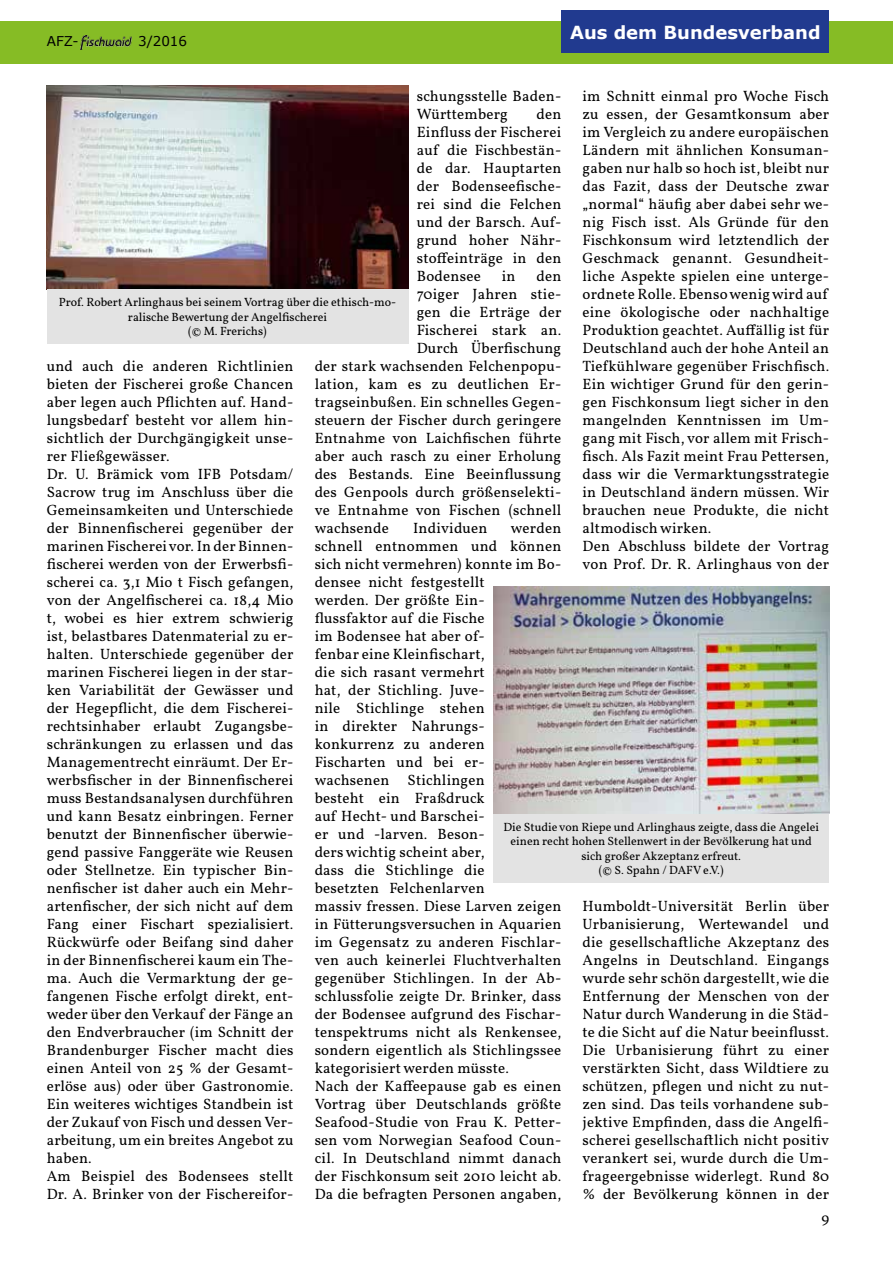
<style>
.page{position:relative;width:893px;height:1263px;background:#fff}
.page>*{position:absolute;margin:0;border:0;box-sizing:border-box;transform-origin:0 0}
.t1{font:700 18px "Verdana";color:#fff}
.t2{font:15px/18px "Vollkorn";letter-spacing:.015em;color:#000}
.t3{font:13.5px "Verdana";color:#000}
.t4{font:12px/14.4px "Vollkorn";color:#000;text-align:center}
</style>
<div class="page">
<div style="left:0;top:21px;width:893px;height:43px;background:#86bc25"></div>
<img style="left:81px;top:36px;width:51px;height:13px">
<img style="left:47px;top:85px;width:361px;height:204px">
<img style="left:493px;top:586px;width:336px;height:228px">
<div style="left:562px;top:11px;width:267px;height:42px;background:#213a8f"></div>
<div style="left:493px;top:814px;width:336px;height:69px;background:#e3e3e3"></div>
<div style="left:47px;top:289px;width:361px;height:55px;background:#e3e3e3"></div>
<p class="t3" style="left:47px;top:32px;width:33px">AFZ-</p>
<p class="t3" style="left:138px;top:32px;width:51px">3/2016</p>
<p class="t1" style="left:570px;top:19px;width:252px">Aus dem Bundesverband</p>
<p class="t2" style="left:417px;top:87px;width:146px">schungsstelle Baden-<br>Württemberg</p>
<p class="t2" style="left:583px;top:87px;width:248px">im Schnitt einmal pro Woche Fisch zu essen, der Gesamtkonsum aber im Vergleich zu andere europäischen Ländern mit ähnlichen Konsuman&shy;gaben nur halb so hoch ist, bleibt nur das Fazit, dass der Deutsche zwar „normal“ häufig aber dabei sehr we&shy;nig Fisch isst. Als Gründe für den Fischkonsum wird letztendlich der Geschmack genannt. Gesundheit&shy;liche Aspekte spielen eine unterge&shy;ordnete Rolle. Ebenso wenig wird auf eine ökologische oder nachhaltige Produktion geachtet. Auffällig ist für Deutschland auch der hohe Anteil an Tiefkühlware gegenüber Frischfisch.<br>Ein wichtiger Grund für den gerin&shy;gen Fischkonsum liegt sicher in den mangelnden Kenntnissen im Um&shy;gang mit Fisch, vor allem mit Frisch&shy;fisch. Als Fazit meint Frau Pettersen, dass wir die Vermarktungsstrategie in Deutschland ändern müssen. Wir brauchen neue Produkte, die nicht altmodisch wirken.<br>Den Abschluss bildete der Vortrag von Prof. Dr. R. Arlinghaus von der</p>
<p class="t2" style="left:417px;top:105px;width:146px;text-align:justify;text-indent:120px">den Einfluss der Fischerei auf die Fischbestän&shy;de dar. Hauptarten der Bodenseefische&shy;rei sind die Felchen und der Barsch. Auf&shy;grund hoher Nähr&shy;stoffeinträge in den Bodensee</p>
<p class="t2" style="left:502px;top:267px;width:15px">in</p>
<p class="t2" style="left:536px;top:267px;width:26px">den</p>
<p class="t2" style="left:417px;top:285px;width:146px">70iger Jahren stie-</p>
<p class="t2" style="left:417px;top:303px;width:146px">gen die Erträge der</p>
<p class="t2" style="left:417px;top:321px;width:146px">Fischerei stark an.</p>
<p class="t2" style="left:417px;top:339px;width:146px">Durch Überfischung</p>
<p class="t2" style="left:315px;top:357px;width:248px">der stark wachsenden Felchenpopu-</p>
<p class="t2" style="left:315px;top:375px;width:248px">lation, kam es zu deutlichen Er-</p>
<p class="t2" style="left:315px;top:393px;width:248px">tragseinbußen. Ein schnelles Gegen-</p>
<p class="t2" style="left:315px;top:411px;width:248px">steuern der Fischer durch geringere</p>
<p class="t2" style="left:315px;top:429px;width:248px">Entnahme von Laichfischen führte</p>
<p class="t2" style="left:315px;top:447px;width:248px">aber auch rasch zu einer Erholung</p>
<p class="t2" style="left:315px;top:465px;width:248px">des Bestands. Eine Beeinflussung</p>
<p class="t2" style="left:315px;top:483px;width:248px">des Genpools durch größenselekti-</p>
<p class="t2" style="left:315px;top:501px;width:248px">ve Entnahme von Fischen (schnell</p>
<p class="t2" style="left:315px;top:519px;width:76px">wachsende</p>
<p class="t2" style="left:413px;top:519px;width:76px">Individuen</p>
<p class="t4" style="left:59px;top:295px;width:339px">Prof. Robert Arlinghaus bei seinem Vortrag über die ethisch-mo&shy;ralische Bewertung der Angelfischerei<br>(© M. Frerichs)</p>
<p class="t2" style="left:47px;top:357px;width:248px">und auch die anderen Richtlinien bieten der Fischerei große Chancen aber legen auch Pflichten auf. Hand&shy;lungsbedarf besteht vor allem hin&shy;sichtlich der Durchgängigkeit unse&shy;rer Fließgewässer.<br>Dr. U. Brämick vom IFB Potsdam/ Sacrow trug im Anschluss über die Gemeinsamkeiten und Unterschiede der Binnenfischerei gegenüber der marinen Fischerei vor. In der Binnen&shy;fischerei werden von der Erwerbsfi&shy;scherei ca. 3,1 Mio t Fisch gefangen, von der Angelfischerei ca. 18,4 Mio t, wobei es hier extrem schwierig ist, belastbares Datenmaterial zu er&shy;halten. Unterschiede gegenüber der marinen Fischerei liegen in der star&shy;ken Variabilität der Gewässer und der Hegepflicht, die dem Fischerei&shy;rechtsinhaber erlaubt Zugangsbe&shy;schränkungen zu erlassen und das Managementrecht einräumt. Der Er&shy;werbsfischer in der Binnenfischerei muss Bestandsanalysen durchführen und kann Besatz einbringen. Ferner benutzt der Binnenfischer überwie&shy;gend passive Fanggeräte wie Reusen oder Stellnetze. Ein typischer Bin&shy;nenfischer ist daher auch ein Mehr&shy;artenfischer, der sich nicht auf dem Fang einer Fischart spezialisiert.<br>Rückwürfe oder Beifang sind daher in der Binnenfischerei kaum ein The&shy;ma. Auch die Vermarktung der ge&shy;fangenen Fische erfolgt direkt, ent&shy;weder über den Verkauf der Fänge an den Endverbraucher (im Schnitt der Brandenburger Fischer macht dies einen Anteil von 25 % der Gesamt&shy;erlöse aus) oder über Gastronomie.<br>Ein weiteres wichtiges Standbein ist der Zukauf von Fisch und dessen Ver&shy;arbeitung, um ein breites Angebot zu haben.<br>Am Beispiel des Bodensees stellt Dr. A. Brinker von der Fischereifor-</p>
<p class="t2" style="left:315px;top:519px;width:248px;text-indent:196px">werden schnell entnommen und können sich nicht vermehren) konnte im Bo&shy;densee nicht festgestellt<br>werden. Der größte Ein-<br>flussfaktor auf die Fische<br>im Bodensee hat aber of-<br>fenbar eine Kleinfischart,<br>die sich rasant vermehrt<br>hat, der Stichling. Juve-<br>nile Stichlinge stehen<br>in direkter Nahrungs&shy;konkurrenz zu anderen<br>Fischarten und bei er&shy;wachsenen Stichlingen<br>besteht ein Fraßdruck<br>auf Hecht- und Barschei-<br>er und -larven. Beson-<br>ders wichtig scheint aber,<br>dass die Stichlinge die<br>besetzten Felchenlarven<br>massiv fressen. Diese Larven zeigen in Fütterungsversuchen in Aquarien im Gegensatz zu anderen Fischlar&shy;ven auch keinerlei Fluchtverhalten gegenüber Stichlingen. In der Ab&shy;schlussfolie zeigte Dr. Brinker, dass der Bodensee aufgrund des Fischar&shy;tenspektrums nicht als Renkensee, sondern eigentlich als Stichlingssee kategorisiert werden müsste.<br>Nach der Kaffeepause gab es einen<br>Vortrag über Deutschlands größte<br>Seafood-Studie von Frau K. Petter&shy;sen vom Norwegian Seafood Coun&shy;cil. In Deutschland nimmt danach der Fischkonsum seit 2010 leicht ab.<br>Da die befragten Personen angaben,</p>
<p class="t4" style="left:503px;top:820px;width:317px">Die Studie von Riepe und Arlinghaus zeigte, dass die Angelei einen recht hohen Stellenwert in der Bevölkerung hat und sich großer Akzeptanz erfreut.<br>(© S. Spahn / DAFV e.V.)</p>
<p class="t2" style="left:583px;top:897px;width:248px;text-align:justify">Humboldt-Universität Berlin über Urbanisierung, Wertewandel und die gesellschaftliche Akzeptanz des Angelns in Deutschland. Eingangs wurde sehr schön dargestellt, wie die Entfernung der Menschen von der Natur durch Wanderung in die Städ&shy;te die Sicht auf die Natur beeinflusst.<br>Die Urbanisierung führt zu einer verstärkten Sicht, dass Wildtiere zu schützen, pflegen und nicht zu nut&shy;zen sind. Das teils vorhandene sub&shy;jektive Empfinden, dass die Angelfi&shy;scherei gesellschaftlich nicht positiv verankert sei, wurde durch die Um&shy;frageergebnisse widerlegt. Rund 80 % der Bevölkerung können in der</p>
<p class="t2" style="left:821px;top:1209px;width:9px">9</p>
</div>
